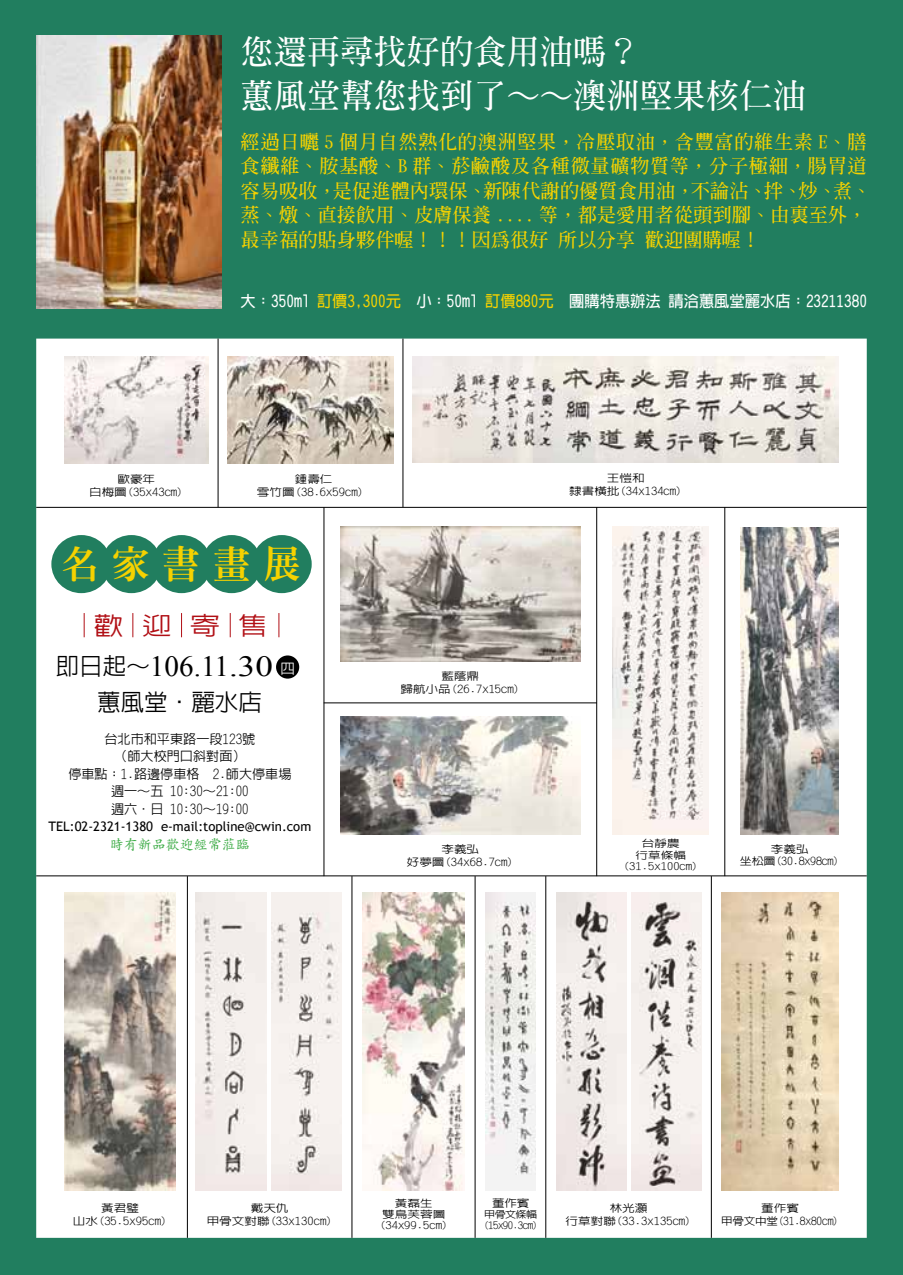
<style>
.page{position:relative;width:903px;height:1275px;background:#217e5f}
.page>*{position:absolute;margin:0;border:0;box-sizing:border-box;transform-origin:0 0}
.內文{font:800 37.45px "AR Ming B5";letter-spacing:.35em;color:#f6d200}
.小圖說{font:700 33.25px "AR Ming B5 HK";color:#fff}
.小圖說-2{font:29.22px "Times New Roman";color:#000}
.小圖說-3{font:500 24.68px "AR Hei B5";color:#b10f15;scale:1.2 1}
.小圖說-4{font:500 23.62px "AR Hei B5";color:#000}
.小圖說-5{font:700 19.25px "AR Ming B5";color:#f6d200}
.小圖說-6{font:700 19.25px/24.5px "AR Ming B5";letter-spacing:.03em;color:#f6d200;text-align:right}
.t1{font:700 15.75px "AR Hei B5";color:#fff}
.t2{font:700 15.75px "AR Hei B5";color:#f6d200}
.小圖說-7{font:500 14.53px "AR Hei B5";color:#fff}
.小圖說-8{font:700 14px "AR Kai B5 HK";color:#40ad49}
.小圖說-9{font:500 13.12px "AR Hei B5";color:#000}
.小圖說-10{font:13.12px "Trebuchet MS";color:#000}
.小圖說-11{font:500 10.5px "AR Hei B5";color:#000;scale:1.2 1}
.小圖說-12{font:500 10.5px "AR Hei B5";letter-spacing:-.02em;color:#000;scale:1.1 1}
.小圖說-13{font:500 10.5px "AR Hei B5";letter-spacing:-.02em;color:#000;scale:1.15 1}
.小圖說-14{font:500 9.97px/11.4px "AR Hei B5";color:#000;text-align:center;scale:1.26 1}
.小圖說-15{font:500 9.62px/11.4px "AR Hei B5";letter-spacing:-.05em;color:#000;scale:1.14 1}
</style>
<div class="page">
<div style="left:36px;top:339px;width:831px;height:899px;background:#fff;border:5px solid #fff"></div>
<div style="left:51px;top:535px;width:60px;height:58px;background:#217e5f;border-radius:50%"></div>
<div style="left:152px;top:535px;width:59px;height:58px;background:#217e5f;border-radius:50%"></div>
<div style="left:101px;top:535px;width:60px;height:58px;background:#217e5f;border-radius:50%"></div>
<div style="left:202px;top:535px;width:60px;height:58px;background:#217e5f;border-radius:50%"></div>
<div style="left:252px;top:535px;width:60px;height:58px;background:#217e5f;border-radius:50%"></div>
<div style="left:276px;top:655px;width:23px;height:24px;background:#000;border-radius:50%"></div>
<svg style="left:84px;top:613px;width:1px;height:24px"></svg>
<svg style="left:133px;top:613px;width:1px;height:24px"></svg>
<svg style="left:181px;top:613px;width:1px;height:24px"></svg>
<svg style="left:230px;top:613px;width:1px;height:24px"></svg>
<svg style="left:279px;top:613px;width:1px;height:24px"></svg>
<hr style="left:36px;top:876px;width:831px;height:1px;background:#000">
<hr style="left:36px;top:507px;width:831px;height:1px;background:#000">
<hr style="left:324px;top:703px;width:273px;height:1px;background:#000">
<img style="left:36px;top:35px;width:185px;height:274px">
<img style="left:64px;top:357px;width:144px;height:106px">
<img style="left:340px;top:716px;width:241px;height:118px">
<img style="left:340px;top:527px;width:240px;height:135px">
<img style="left:612px;top:527px;width:97px;height:307px">
<img style="left:740px;top:527px;width:99px;height:307px">
<img style="left:362px;top:893px;width:103px;height:298px">
<img style="left:722px;top:893px;width:116px;height:298px">
<img style="left:485px;top:893px;width:50px;height:298px">
<img style="left:631px;top:893px;width:70px;height:298px">
<img style="left:556px;top:893px;width:70px;height:298px">
<hr style="left:187px;top:876px;width:1px;height:362px;background:#000">
<hr style="left:711px;top:876px;width:1px;height:362px;background:#000">
<hr style="left:545px;top:876px;width:1px;height:362px;background:#000">
<hr style="left:352px;top:876px;width:1px;height:362px;background:#000">
<hr style="left:475px;top:876px;width:1px;height:362px;background:#000">
<img style="left:196px;top:893px;width:70px;height:298px">
<img style="left:271px;top:893px;width:71px;height:298px">
<img style="left:228px;top:357px;width:165px;height:107px">
<img style="left:413px;top:357px;width:426px;height:105px">
<hr style="left:324px;top:507px;width:1px;height:369px;background:#000">
<hr style="left:596px;top:507px;width:1px;height:369px;background:#000">
<hr style="left:724px;top:507px;width:1px;height:369px;background:#000">
<hr style="left:403px;top:339px;width:1px;height:168px;background:#000">
<hr style="left:218px;top:339px;width:1px;height:168px;background:#000">
<img style="left:64px;top:893px;width:112px;height:298px">
<p class="小圖說" style="left:241px;top:35px;width:400px">您還再尋找好的食用油嗎?</p>
<p class="小圖說" style="left:241px;top:79px;width:567px">蕙風堂幫您找到了～～澳洲堅果核仁油</p>
<p class="小圖說-6" style="left:241px;top:129px;width:632px">經過日曬 5 個月自然熟化的澳洲堅果，冷壓取油，含豐富的維生素 、E 膳食纖維、胺基酸、B 群、菸鹼酸及各種微量礦物質等，分子極細，腸胃道煮、</p>
<p class="小圖說-5" style="left:483px;top:181px;width:213px">新陳代謝的優質食用油，</p>
<p class="小圖說-5" style="left:241px;top:181px;width:98px">容易吸收，</p>
<p class="小圖說-5" style="left:241px;top:205px;width:628px">蒸、燉、直接飲用、皮膚保養 .... 等，都是愛用者從頭到腳、由裏至外，</p>
<p class="小圖說-5" style="left:645px;top:230px;width:117px">歡迎團購喔!</p>
<p class="小圖說-5" style="left:333px;top:181px;width:155px">是促進體內環保、</p>
<p class="小圖說-5" style="left:691px;top:181px;width:78px">不論沾、</p>
<p class="小圖說-5" style="left:764px;top:181px;width:40px">拌、</p>
<p class="小圖說-5" style="left:798px;top:181px;width:40px">炒、</p>
<p class="小圖說-5" style="left:241px;top:230px;width:309px">最幸福的貼身夥伴喔！！！因為很好</p>
<p class="小圖說-5" style="left:558px;top:230px;width:78px">所以分享</p>
<p class="t1" style="left:241px;top:293px;width:70px">大：350ml</p>
<p class="t2" style="left:317px;top:293px;width:86px">訂價3,300元</p>
<p class="t1" style="left:416px;top:293px;width:63px">小：50ml</p>
<p class="t2" style="left:485px;top:293px;width:70px">訂價880元</p>
<p class="t1" style="left:569px;top:293px;width:93px">團購特惠辦法</p>
<p class="t1" style="left:668px;top:293px;width:200px">請洽蕙風堂麗水店：23211380</p>
<p class="小圖說-11" style="left:117px;top:474px;width:33px">歐豪年</p>
<p class="小圖說-11" style="left:89px;top:487px;width:80px">白梅圖(35x43cm(</p>
<p class="小圖說-11" style="left:295px;top:474px;width:33px">鍾壽仁</p>
<p class="小圖說-11" style="left:257px;top:487px;width:91px">雪竹圖(38.6x59cm(</p>
<p class="內文" style="left:61px;top:545px;width:241px">名家書畫展</p>
<p class="小圖說-3" style="left:94px;top:613px;width:146px">歡迎寄售</p>
<p class="小圖說-4" style="left:56px;top:654px;width:96px">即日起～</p>
<p class="小圖說-2" style="left:150px;top:646px;width:124px">106.11.30</p>
<p class="小圖說-4" style="left:97px;top:690px;width:166px">蕙風堂·麗水店</p>
<p class="小圖說-7" style="left:281px;top:661px;width:16px">四</p>
<p class="小圖說-9" style="left:104px;top:732px;width:152px">台北市和平東路一段123號</p>
<p class="小圖說-9" style="left:114px;top:750px;width:133px">（師大校門口斜對面(</p>
<p class="小圖說-9" style="left:213px;top:767px;width:80px">2.師大停車場</p>
<p class="小圖說-9" style="left:68px;top:767px;width:133px">停車點：1.路邊停車格</p>
<p class="小圖說-9" style="left:170px;top:785px;width:80px">10:30~21:00</p>
<p class="小圖說-9" style="left:111px;top:785px;width:54px">週一～五</p>
<p class="小圖說-9" style="left:111px;top:802px;width:54px">週六·日</p>
<p class="小圖說-10" style="left:161px;top:819px;width:152px">-e mail:topline@cwin.com</p>
<p class="小圖說-9" style="left:170px;top:802px;width:80px">10:30~19:00</p>
<p class="小圖說-10" style="left:49px;top:819px;width:106px">TEL:02-2321-1380</p>
<p class="小圖說-8" style="left:110px;top:837px;width:141px">時有新品歡迎經常蒞臨</p>
<p class="小圖說-11" style="left:441px;top:671px;width:33px">藍蔭鼎</p>
<p class="小圖說-11" style="left:400px;top:683px;width:101px">歸航小品(26.7x15cm(</p>
<p class="小圖說-11" style="left:441px;top:844px;width:33px">李義弘</p>
<p class="小圖說-11" style="left:407px;top:856px;width:91px">好夢圖(34x68.7cm(</p>
<p class="小圖說-11" style="left:607px;top:473px;width:33px">王愷和</p>
<p class="小圖說-11" style="left:569px;top:486px;width:96px">隸書橫批(34x134cm(</p>
<p class="小圖說-14" style="left:642px;top:838px;width:32px">台靜農</p>
<p class="小圖說-14" style="left:635px;top:849px;width:41px">行草條幅</p>
<p class="小圖說-14" style="left:623px;top:861px;width:61px">(31.5x100cm(</p>
<p class="小圖說-11" style="left:771px;top:843px;width:33px">李義弘</p>
<p class="小圖說-13" style="left:740px;top:856px;width:88px">坐松圖(30.8x98cm(</p>
<p class="小圖說-11" style="left:101px;top:1203px;width:33px">黃君璧</p>
<p class="小圖說-11" style="left:73px;top:1215px;width:80px">山水(35.5x95cm(</p>
<p class="小圖說-11" style="left:251px;top:1203px;width:33px">戴天仇</p>
<p class="小圖說-11" style="left:207px;top:1215px;width:106px">甲骨文對聯(33x130cm(</p>
<p class="小圖說-14" style="left:395px;top:1197px;width:31px">黃磊生</p>
<p class="小圖說-14" style="left:379px;top:1208px;width:57px">雙鳥芙蓉圖(34x99.5cm(</p>
<p class="小圖說-11" style="left:492px;top:1198px;width:33px">董作賓</p>
<p class="小圖說-15" style="left:483px;top:1208px;width:50px">甲骨文條幅(15x90.3cm(</p>
<p class="小圖說-11" style="left:610px;top:1203px;width:33px">林光灝</p>
<p class="小圖說-11" style="left:565px;top:1215px;width:106px">行草對聯(33.3x135cm(</p>
<p class="小圖說-11" style="left:761px;top:1203px;width:33px">董作賓</p>
<p class="小圖說-12" style="left:721px;top:1215px;width:109px">甲骨文中堂(31.8x80cm(</p>
</div>
